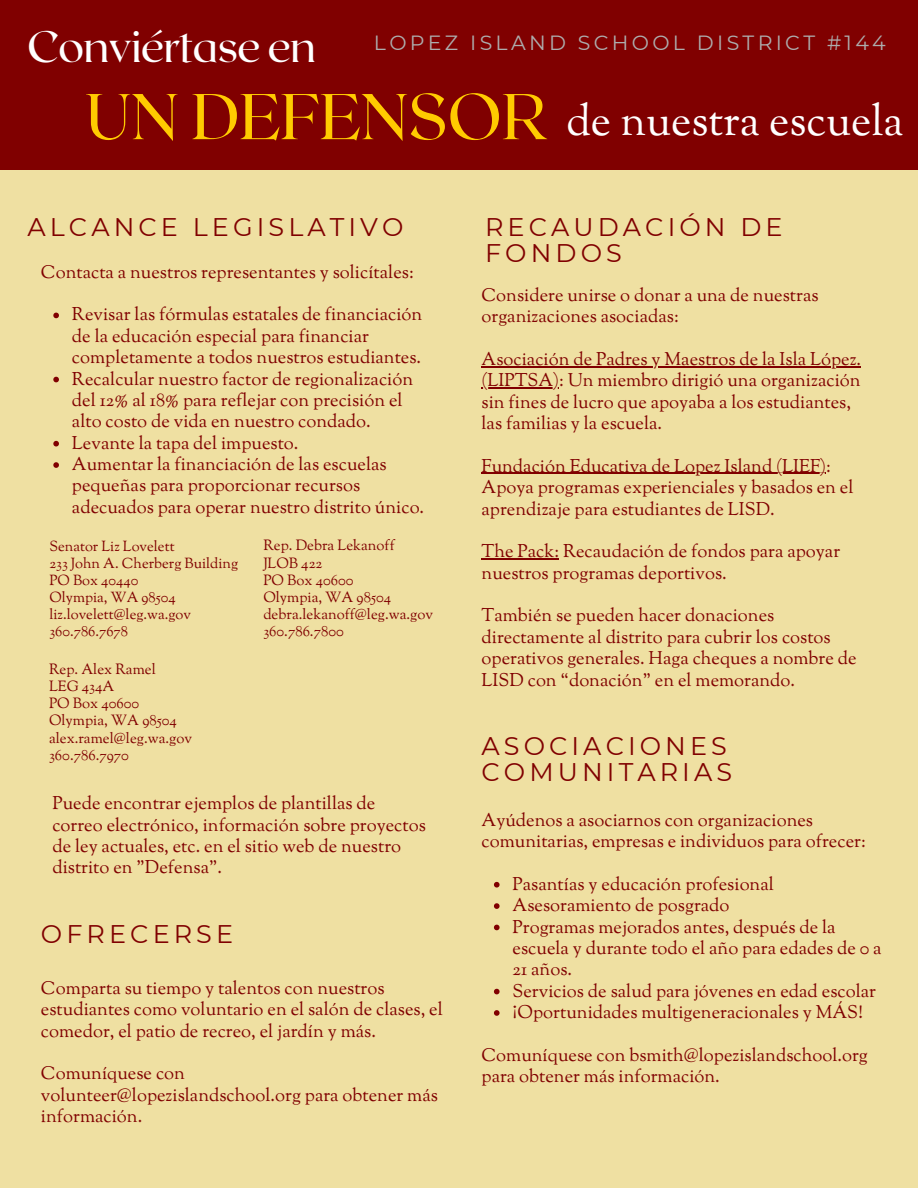
<style>
.page{position:relative;width:918px;height:1188px;background:#efe0a2}
.page>*{position:absolute;margin:0;border:0;box-sizing:border-box;transform-origin:0 0}
.t1{font:64.5px "Roxborough CF";color:#ffcb00}
.t2{font:43.65px "Roxborough CF";letter-spacing:-.02em;color:#fff}
.t3{font:43.5px "Sorts Mill Goudy";color:#fff}
.t4{font:25.5px/25.8px "Montserrat";letter-spacing:.16em;color:#800000}
.t5{font:20.55px "Montserrat";letter-spacing:.16em;color:#adadad}
.t6{font:18.3px/21.3px "Sorts Mill Goudy";color:#800000}
.t7{font:14.7px "Sorts Mill Goudy";color:#800000}
.t8{font:14.55px "Sorts Mill Goudy";color:#800000}
</style>
<div class="page">
<div style="left:0;top:0;width:918px;height:170px;background:#800000"></div>
<svg style="left:53px;top:313px;width:6px;height:5px"></svg>
<svg style="left:53px;top:377px;width:6px;height:5px"></svg>
<svg style="left:53px;top:441px;width:6px;height:5px"></svg>
<svg style="left:53px;top:462px;width:6px;height:6px"></svg>
<hr style="left:482px;top:366px;width:379px;height:1px;background:#800000">
<hr style="left:482px;top:387px;width:77px;height:2px;background:#800000">
<hr style="left:482px;top:473px;width:344px;height:1px;background:#800000">
<hr style="left:482px;top:558px;width:77px;height:2px;background:#800000">
<svg style="left:494px;top:882px;width:6px;height:6px"></svg>
<svg style="left:494px;top:903px;width:6px;height:6px"></svg>
<svg style="left:494px;top:925px;width:6px;height:5px"></svg>
<svg style="left:494px;top:989px;width:6px;height:5px"></svg>
<svg style="left:494px;top:1010px;width:6px;height:6px"></svg>
<h2 class="t2" style="left:27px;top:18px;width:291px">Conviértase en</h2>
<h4 class="t1" style="left:85px;top:75px;width:463px">UN DEFENSOR</h4>
<h2 class="t3" style="left:566px;top:93px;width:339px">de nuestra escuela</h2>
<p class="t5" style="left:374px;top:30px;width:513px">LOPEZ ISLAND SCHOOL DISTRICT #144</p>
<h3 class="t4" style="left:28px;top:214px;width:378px">ALCANCE LEGISLATIVO</h3>
<h1 class="t6" style="left:41px;top:263px;width:374px">Contacta a nuestros representantes y solicítales:</h1>
<h3 class="t6" style="left:72px;top:305px;width:352px">Revisar las fórmulas estatales de financiación de la educación especial para financiar completamente a todos nuestros estudiantes.</h3>
<h5 class="t6" style="left:72px;top:370px;width:343px">Recalcular nuestro factor de regionalización del 12% al 18% para reflejar con precisión el alto costo de vida en nuestro condado.</h5>
<p class="t6" style="left:72px;top:434px;width:228px">Levante la tapa del impuesto.</p>
<p class="t6" style="left:72px;top:455px;width:354px">Aumentar la financiación de las escuelas pequeñas para proporcionar recursos adecuados para operar nuestro distrito único.</p>
<p class="t8" style="left:49px;top:538px;width:127px">Senator Liz Lovelett</p>
<p class="t8" style="left:49px;top:555px;width:190px">233 John A. Cherberg Building</p>
<h5 class="t8" style="left:49px;top:572px;width:91px">PO Box 40440</h5>
<h5 class="t8" style="left:49px;top:589px;width:128px">Olympia, WA 98504</h5>
<h5 class="t8" style="left:49px;top:605px;width:143px">liz.lovelett@leg.wa.gov</h5>
<h5 class="t8" style="left:49px;top:622px;width:80px">360.786.7678</h5>
<h5 class="t7" style="left:263px;top:536px;width:133px">Rep. Debra Lekanoff</h5>
<p class="t7" style="left:263px;top:554px;width:61px">JLOB 422</p>
<p class="t7" style="left:263px;top:571px;width:92px">PO Box 40600</p>
<p class="t7" style="left:263px;top:588px;width:129px">Olympia, WA 98504</p>
<p class="t7" style="left:263px;top:605px;width:171px">debra.lekanoff@leg.wa.gov</p>
<p class="t7" style="left:263px;top:622px;width:82px">360.786.7800</p>
<p class="t7" style="left:49px;top:660px;width:108px">Rep. Alex Ramel</p>
<p class="t7" style="left:49px;top:677px;width:67px">LEG 434A</p>
<p class="t7" style="left:49px;top:694px;width:92px">PO Box 40600</p>
<p class="t7" style="left:49px;top:711px;width:130px">Olympia, WA 98504</p>
<p class="t7" style="left:49px;top:729px;width:145px">alex.ramel@leg.wa.gov</p>
<p class="t7" style="left:49px;top:746px;width:82px">360.786.7970</p>
<h5 class="t6" style="left:52px;top:794px;width:375px">Puede encontrar ejemplos de plantillas de correo electrónico, información sobre proyectos de ley actuales, etc. en el sitio web de nuestro distrito en "Defensa".</h5>
<h3 class="t4" style="left:41px;top:921px;width:194px">OFRECERSE</h3>
<h5 class="t6" style="left:41px;top:979px;width:403px">Comparta su tiempo y talentos con nuestros estudiantes como voluntario en el salón de clases, el comedor, el patio de recreo, el jardín y más.</h5>
<h5 class="t6" style="left:41px;top:1064px;width:398px">Comuníquese con volunteer@lopezislandschool.org para obtener más información.</h5>
<p class="t4" style="left:485px;top:214px;width:299px">RECAUDACIÓN DE<br>FONDOS</p>
<p class="t6" style="left:482px;top:286px;width:339px">Considere unirse o donar a una de nuestras organizaciones asociadas:</p>
<p class="t6" style="left:482px;top:350px;width:381px">Asociación de Padres y Maestros de la Isla López.</p>
<p class="t6" style="left:482px;top:371px;width:381px">(LIPTSA): Un miembro dirigió una organización sin fines de lucro que apoyaba a los estudiantes, las familias y la escuela.</p>
<p class="t6" style="left:482px;top:457px;width:373px">Fundación Educativa de Lopez Island (LIEF):<br>Apoya programas experienciales y basados en el aprendizaje para estudiantes de LISD.</p>
<p class="t6" style="left:482px;top:542px;width:360px">The Pack: Recaudación de fondos para apoyar nuestros programas deportivos.</p>
<p class="t6" style="left:482px;top:606px;width:377px">También se pueden hacer donaciones directamente al distrito para cubrir los costos operativos generales. Haga cheques a nombre de LISD con “donación” en el memorando.</p>
<h3 class="t4" style="left:482px;top:733px;width:252px">ASOCIACIONES<br>COMUNITARIAS</h3>
<h5 class="t6" style="left:482px;top:811px;width:386px">Ayúdenos a asociarnos con organizaciones comunitarias, empresas e individuos para ofrecer:</h5>
<p class="t6" style="left:513px;top:875px;width:263px">Pasantías y educación profesional</p>
<p class="t6" style="left:513px;top:896px;width:218px">Asesoramiento de posgrado</p>
<p class="t6" style="left:513px;top:917px;width:371px">Programas mejorados antes, después de la escuela y durante todo el año para edades de 0 a<br>21 años.</p>
<p class="t6" style="left:513px;top:982px;width:365px">Servicios de salud para jóvenes en edad escolar</p>
<p class="t6" style="left:513px;top:1003px;width:352px">¡Oportunidades multigeneracionales y MÁS!</p>
<h5 class="t6" style="left:482px;top:1046px;width:388px">Comuníquese con bsmith@lopezislandschool.org para obtener más información.</h5>
</div>
